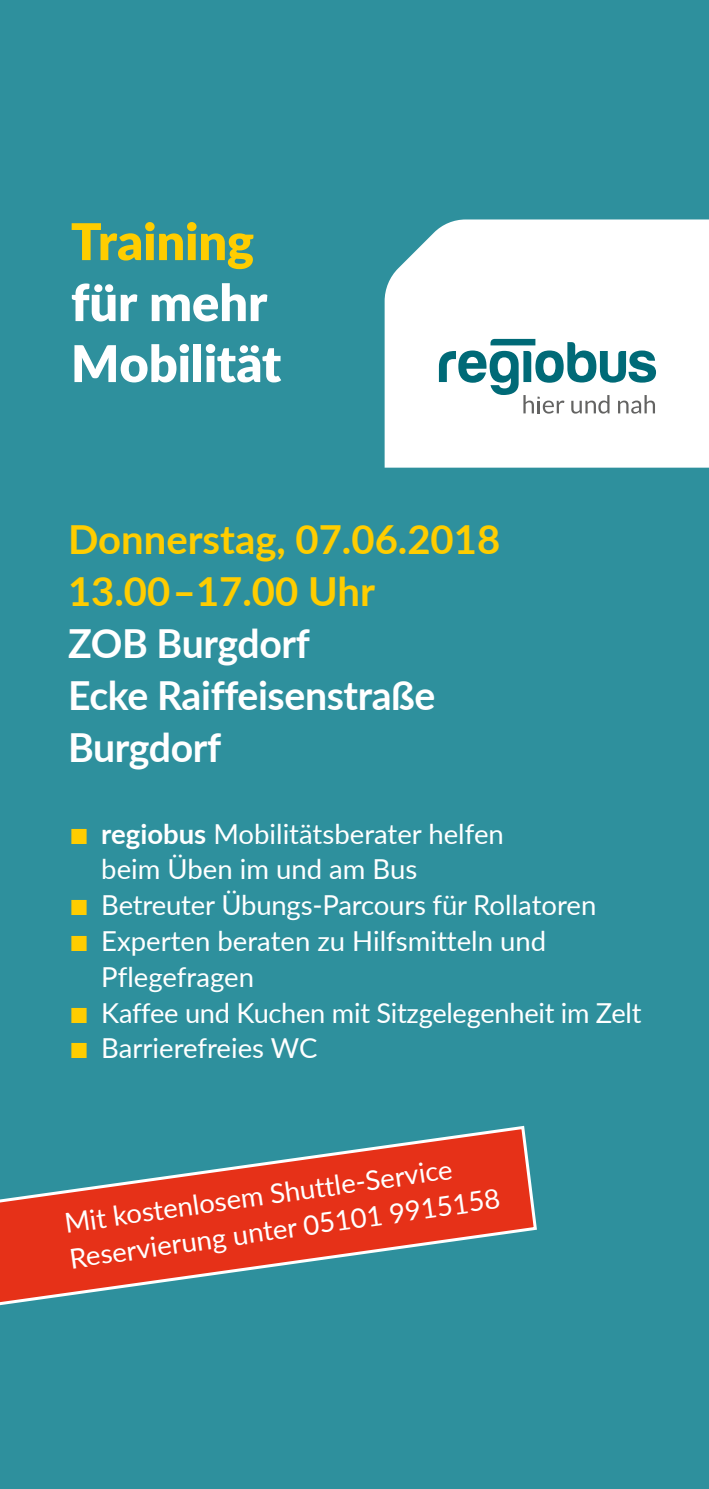
<style>
.page{position:relative;width:709px;height:1489px;background:#fff}
.page>*{position:absolute;margin:0;border:0;box-sizing:border-box;transform-origin:0 0}
.t1{font:900 50.5px/61px "Lato";letter-spacing:-.005em;color:#fff}
.t2{font:900 50.5px "Lato";letter-spacing:-.005em;color:#ffcd00}
.t3{font:700 40px/52px "Lato";letter-spacing:-.01em;color:#fff}
.t4{font:700 40px/52px "Lato";color:#ffcd00}
.t5{font:27.5px/35.8px "Lato";letter-spacing:-.005em;color:#fff}
.s1{color:#ffcd00}
.s2{font-weight:700}
</style>
<div class="page">
<div style="left:0;top:0;width:709px;height:1488px;background:#2e909d"></div>
<div style="left:384px;top:219px;width:325px;height:248px;background:#fff"></div>
<svg style="left:439px;top:339px;width:217px;height:74px;background:#b1ced2"></svg>
<svg style="left:0;top:1125px;width:537px;height:181px"></svg>
<h1 class="t2" style="left:71px;top:204px;width:185px">Training</h1>
<h1 class="t1" style="left:71px;top:270px;width:212px">für mehr<br>Mobilität</h1>
<h2 class="t4" style="left:68px;top:511px;width:433px">Donnerstag, 07.06.2018<br>13.00–17.00 Uhr</h2>
<h2 class="t3" style="left:68px;top:615px;width:369px">ZOB Burgdorf<br>Ecke Raiffeisenstraße<br>Burgdorf</h2>
<p class="t5" style="left:101px;top:814px;width:404px;text-indent:-30px"><span class="s1">■</span> <span class="s2">regiobus</span> Mobilitätsberater helfen beim Üben im und am Bus</p>
<p class="t5" style="left:71px;top:886px;width:527px"><span class="s1">■</span> Betreuter Übungs-Parcours für Rollatoren</p>
<p class="t5" style="left:101px;top:921px;width:446px;text-indent:-30px"><span class="s1">■</span> Experten beraten zu Hilfsmitteln und<br>Pflegefragen</p>
<p class="t5" style="left:71px;top:993px;width:572px"><span class="s1">■</span> Kaffee und Kuchen mit Sitzgelegenheit im Zelt</p>
<p class="t5" style="left:71px;top:1029px;width:248px"><span class="s1">■</span> Barrierefreies WC</p>
<p class="t5" style="left:62px;top:1204px;width:436px;rotate:-8deg">Mit kostenlosem Shuttle-Service<br>Reservierung unter 05101 9915158</p>
</div>
